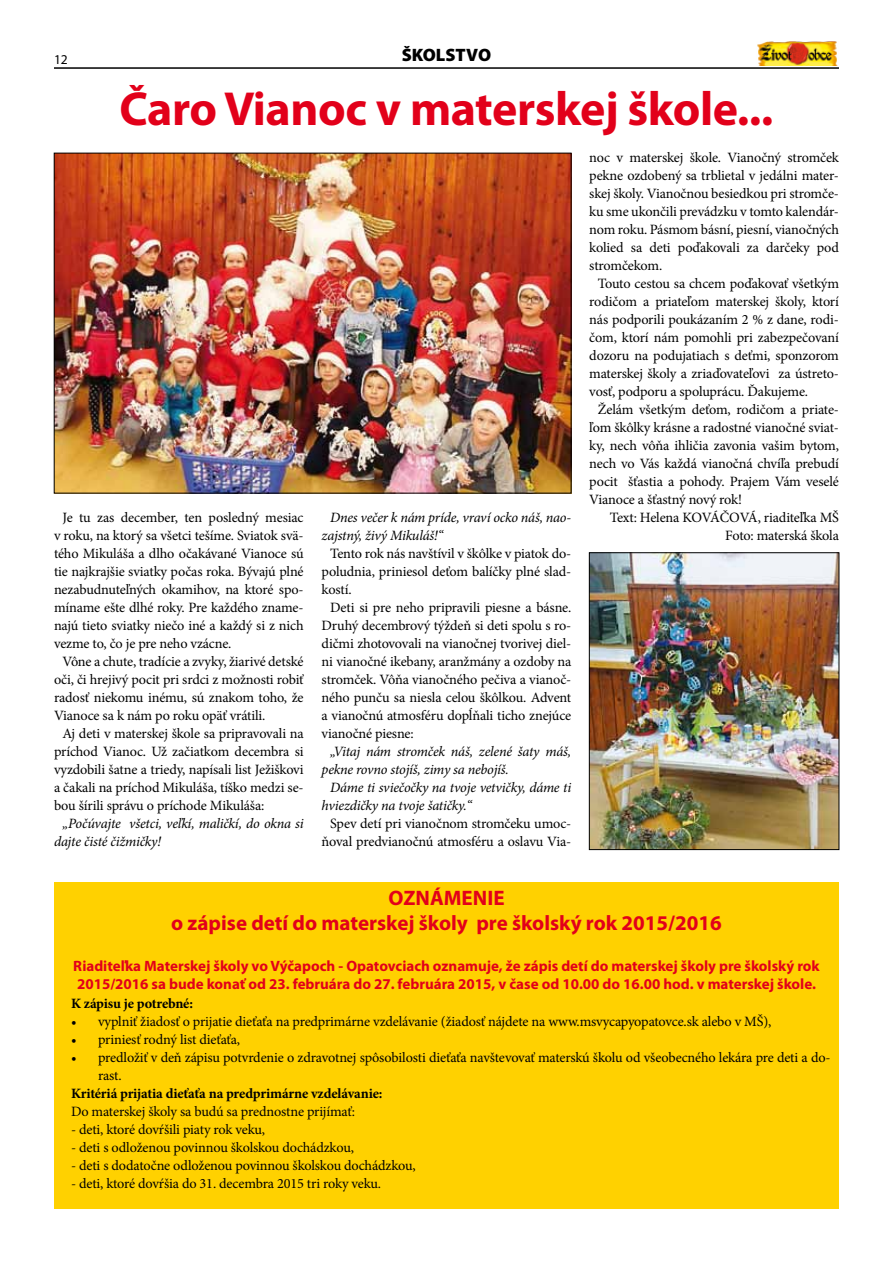
<style>
.page{position:relative;width:893px;height:1263px;background:#fff}
.page>*{position:absolute;margin:0;border:0;box-sizing:border-box;transform-origin:0 0}
.t1{font:700 48px "Myriad Pro";letter-spacing:-.01em;color:#e2001a}
.t2{font:700 21px/25.2px "Myriad Pro";color:#e2001a;text-align:center}
.t3{font:900 18px "Myriad Pro";color:#000}
.t4{font:700 15px/18px "Myriad Pro";color:#e2001a}
.t5{font:14.25px/18px "Minion Pro";letter-spacing:-.01em;color:#000;text-align:center}
.t6{font:italic 14.25px/18px "Minion Pro";letter-spacing:-.015em;color:#000}
.t7{font:700 14.25px "Minion Pro";letter-spacing:-.01em;color:#000}
.t8{font:13.5px "Myriad Pro";color:#000}
</style>
<div class="page">
<hr style="left:54px;top:67px;width:785px;height:2px;background:#000">
<img style="left:757px;top:41px;width:80px;height:24px">
<img style="left:56px;top:155px;width:513px;height:336px">
<img style="left:591px;top:554px;width:246px;height:294px">
<div style="left:589px;top:552px;width:250px;height:298px;border:1px solid #000"></div>
<div style="left:54px;top:882px;width:785px;height:327px;background:#ffd100"></div>
<p class="t8" style="left:54px;top:51px;width:15px">12</p>
<p class="t3" style="left:402px;top:43px;width:91px">ŠKOLSTVO</p>
<h1 class="t1" style="left:120px;top:77px;width:655px">Čaro Vianoc v materskej škole...</h1>
<p class="t5" style="left:63px;top:509px;width:243px">Je tu zas december, ten posledný mesiac</p>
<p class="t5" style="left:54px;top:527px;width:251px">v roku, na ktorý sa všetci tešíme. Sviatok svä-</p>
<p class="t5" style="left:54px;top:545px;width:251px">tého Mikuláša a dlho očakávané Vianoce sú</p>
<p class="t5" style="left:54px;top:563px;width:251px">tie najkrajšie sviatky počas roka. Bývajú plné</p>
<p class="t5" style="left:54px;top:581px;width:251px">nezabudnuteľných okamihov, na ktoré spo-</p>
<p class="t5" style="left:54px;top:599px;width:251px">míname ešte dlhé roky. Pre každého zname-</p>
<p class="t5" style="left:54px;top:617px;width:251px">najú tieto sviatky niečo iné a každý si z nich</p>
<p class="t5" style="left:54px;top:635px;width:179px">vezme to, čo je pre neho vzácne.</p>
<p class="t5" style="left:63px;top:653px;width:243px">Vône a chute, tradície a zvyky, žiarivé detské</p>
<p class="t5" style="left:54px;top:670px;width:251px">oči, či hrejivý pocit pri srdci z možnosti robiť</p>
<p class="t5" style="left:54px;top:688px;width:251px">radosť niekomu inému, sú znakom toho, že</p>
<p class="t5" style="left:54px;top:706px;width:213px">Vianoce sa k nám po roku opäť vrátili.</p>
<p class="t5" style="left:63px;top:724px;width:243px">Aj deti v materskej škole sa pripravovali na</p>
<p class="t5" style="left:54px;top:742px;width:251px">príchod Vianoc. Už začiatkom decembra si</p>
<p class="t5" style="left:54px;top:760px;width:251px">vyzdobili šatne a triedy, napísali list Ježiškovi</p>
<p class="t5" style="left:54px;top:778px;width:251px">a čakali na príchod Mikuláša, tíško medzi se-</p>
<p class="t5" style="left:54px;top:796px;width:212px">bou šírili správu o príchode Mikuláša:</p>
<p class="t6" style="left:54px;top:814px;width:251px;text-indent:9px">„Počúvajte všetci, veľkí, maličkí, do okna si dajte čisté čižmičky!</p>
<p class="t6" style="left:322px;top:508px;width:251px;text-indent:9px">Dnes večer k nám príde, vraví ocko náš, nao&shy;zajstný, živý Mikuláš!“</p>
<p class="t5" style="left:330px;top:544px;width:243px">Tento rok nás navštívil v škôlke v piatok do-</p>
<p class="t5" style="left:322px;top:562px;width:251px">poludnia, priniesol deťom balíčky plné slad-</p>
<p class="t5" style="left:322px;top:580px;width:32px">kostí.</p>
<p class="t5" style="left:330px;top:598px;width:243px">Deti si pre neho pripravili piesne a básne.</p>
<p class="t5" style="left:322px;top:616px;width:251px">Druhý decembrový týždeň si deti spolu s ro-</p>
<p class="t5" style="left:322px;top:634px;width:251px">dičmi zhotovovali na vianočnej tvorivej diel-</p>
<p class="t5" style="left:322px;top:652px;width:251px">ni vianočné ikebany, aranžmány a ozdoby na</p>
<p class="t5" style="left:322px;top:670px;width:251px">stromček. Vôňa vianočného pečiva a vianoč-</p>
<p class="t5" style="left:322px;top:688px;width:251px">ného punču sa niesla celou škôlkou. Advent</p>
<p class="t5" style="left:322px;top:706px;width:251px">a vianočnú atmosféru dopĺňali ticho znejúce</p>
<p class="t5" style="left:322px;top:724px;width:94px">vianočné piesne:</p>
<p class="t6" style="left:330px;top:742px;width:243px">„Vitaj nám stromček náš, zelené šaty máš,</p>
<p class="t6" style="left:322px;top:760px;width:189px">pekne rovno stojíš, zimy sa nebojíš.</p>
<p class="t6" style="left:330px;top:778px;width:243px">Dáme ti sviečočky na tvoje vetvičky, dáme ti</p>
<p class="t6" style="left:322px;top:796px;width:152px">hviezdičky na tvoje šatičky.“</p>
<p class="t5" style="left:322px;top:814px;width:251px">Spev detí pri vianočnom stromčeku umoc&shy;ňoval predvianočnú atmosféru a oslavu Via-</p>
<p class="t5" style="left:589px;top:148px;width:251px">noc v materskej škole. Vianočný stromček</p>
<p class="t5" style="left:589px;top:166px;width:251px">pekne ozdobený sa trblietal v jedálni mater-</p>
<p class="t5" style="left:589px;top:184px;width:251px">skej školy. Vianočnou besiedkou pri stromče-</p>
<p class="t5" style="left:589px;top:202px;width:251px">ku sme ukončili prevádzku v tomto kalendár-</p>
<p class="t5" style="left:589px;top:220px;width:251px">nom roku. Pásmom básní, piesní, vianočných</p>
<p class="t5" style="left:589px;top:238px;width:251px">kolied sa deti poďakovali za darčeky pod</p>
<p class="t5" style="left:589px;top:256px;width:74px">stromčekom.</p>
<p class="t5" style="left:598px;top:274px;width:243px">Touto cestou sa chcem poďakovať všetkým</p>
<p class="t5" style="left:589px;top:292px;width:251px">rodičom a priateľom materskej školy, ktorí</p>
<p class="t5" style="left:589px;top:310px;width:251px">nás podporili poukázaním 2 % z dane, rodi-</p>
<p class="t5" style="left:589px;top:328px;width:251px">čom, ktorí nám pomohli pri zabezpečovaní</p>
<p class="t5" style="left:589px;top:346px;width:251px">dozoru na podujatiach s deťmi, sponzorom</p>
<p class="t5" style="left:589px;top:364px;width:251px">materskej školy a zriaďovateľovi za ústreto-</p>
<p class="t5" style="left:589px;top:382px;width:220px">vosť, podporu a spoluprácu. Ďakujeme.</p>
<p class="t5" style="left:598px;top:400px;width:243px">Želám všetkým deťom, rodičom a priate-</p>
<p class="t5" style="left:589px;top:418px;width:251px">ľom škôlky krásne a radostné vianočné sviat-</p>
<p class="t5" style="left:589px;top:436px;width:251px">ky, nech vôňa ihličia zavonia vašim bytom,</p>
<p class="t5" style="left:589px;top:454px;width:251px">nech vo Vás každá vianočná chvíľa prebudí</p>
<p class="t5" style="left:589px;top:472px;width:251px">pocit šťastia a pohody. Prajem Vám veselé</p>
<p class="t5" style="left:589px;top:490px;width:154px">Vianoce a šťastný nový rok!</p>
<p class="t5" style="left:610px;top:508px;width:231px">Text: Helena Kováč ová, riaditeľka MŠ</p>
<p class="t5" style="left:725px;top:526px;width:115px">Foto: materská škola</p>
<h2 class="t2" style="left:171px;top:884px;width:552px">OZNÁMENIE<br>o zápise detí do materskej školy pre školský rok 2015/2016</h2>
<p class="t4" style="left:73px;top:956px;width:748px">Riaditeľka Materskej školy vo Výčapoch - Opatovciach oznamuje, že zápis detí do materskej školy pre školský rok<br>2015/2016 sa bude konať od 23. februára do 27. februára 2015, v čase od 10.00 do 16.00 hod. v materskej škole.</p>
<p class="t7" style="left:71px;top:993px;width:123px">K zápisu je potrebné:</p>
<p class="t5" style="left:71px;top:1013px;width:702px">• vyplniť žiadosť o prijatie dieťaťa na predprimárne vzdelávanie (žiadosť nájdete na www.msvycapyopatovce.sk alebo v MŠ),</p>
<p class="t5" style="left:71px;top:1031px;width:171px">• priniesť rodný list dieťaťa,</p>
<p class="t5" style="left:98px;top:1049px;width:734px;text-align:left;text-indent:-27px">• predložiť v deň zápisu potvrdenie o zdravotnej spôsobilosti dieťaťa navštevovať materskú školu od všeobecného lekára pre deti a do&shy;rast.</p>
<p class="t7" style="left:71px;top:1083px;width:313px">Kritériá prijatia dieťaťa na predprimárne vzdelávanie:</p>
<p class="t5" style="left:71px;top:1103px;width:285px">Do materskej školy sa budú sa prednostne prijímať:</p>
<p class="t5" style="left:71px;top:1121px;width:196px">- deti, ktoré dovŕšili piaty rok veku,</p>
<p class="t5" style="left:71px;top:1139px;width:284px">- deti s odloženou povinnou školskou dochádzkou,</p>
<p class="t5" style="left:71px;top:1156px;width:346px">- deti s dodatočne odloženou povinnou školskou dochádzkou,</p>
<p class="t5" style="left:71px;top:1174px;width:312px">- deti, ktoré dovŕšia do 31. decembra 2015 tri roky veku.</p>
</div>
